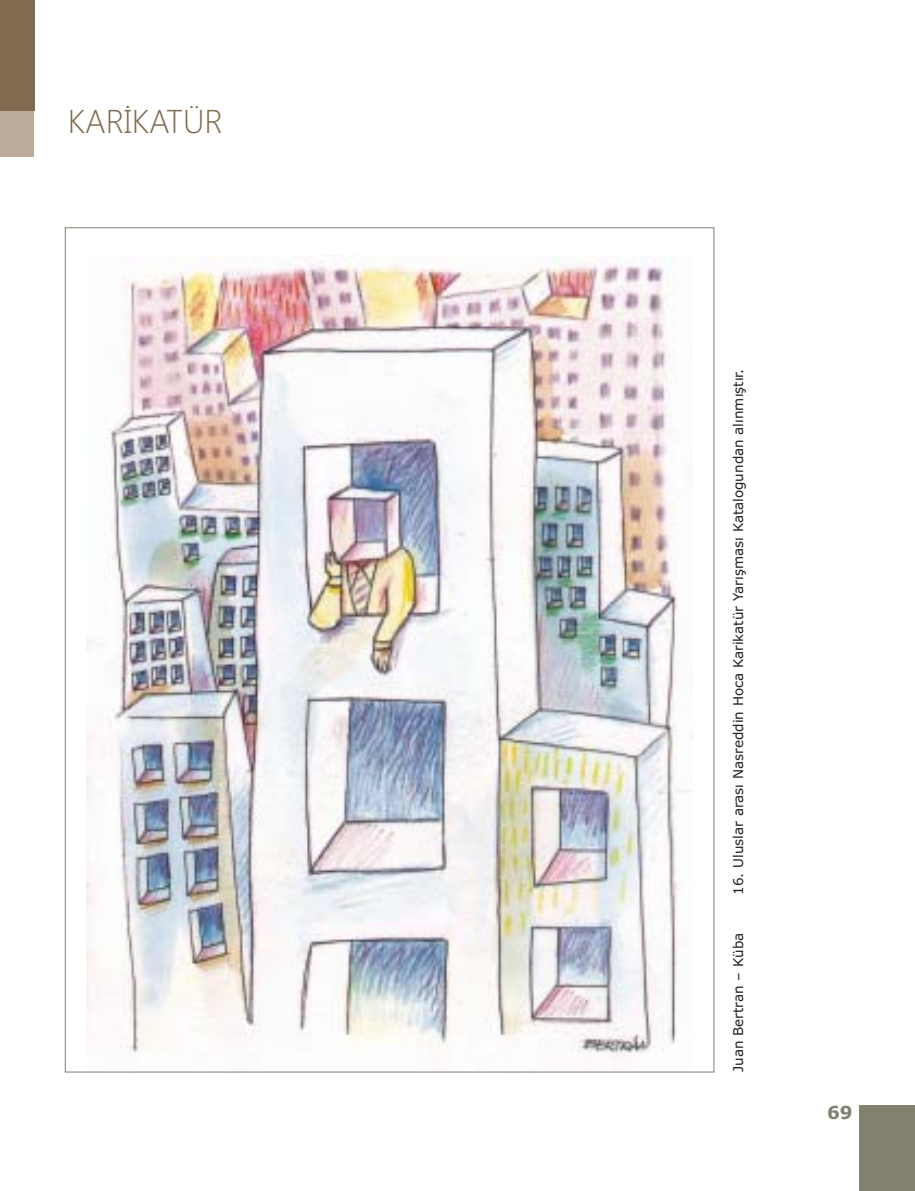
<style>
.page{position:relative;width:915px;height:1191px;background:#fff}
.page>*{position:absolute;margin:0;border:0;box-sizing:border-box;transform-origin:0 0}
.t1{font:300 33px "Segoe UI";color:#806a50}
.t2{font:700 18px "Verdana";color:#82806f}
.t3{font:13.5px "Verdana";color:#231f20}
</style>
<div class="page">
<img style="left:86px;top:255px;width:606px;height:818px">
<div style="left:0;top:21px;width:34px;height:135px;background:#bcab99"></div>
<div style="left:0;top:0;width:34px;height:111px;background:#806a50"></div>
<div style="left:859px;top:1105px;width:55px;height:85px;background:#82806f"></div>
<h1 class="t1" style="left:68px;top:110px;width:157px">KARÝKATÜR</h1>
<p class="t3" style="left:732px;top:894px;width:527px;rotate:-90deg">16. Uluslar arasý Nasreddin Hoca Karikatür Yarýþmasý Katalogundan alýnmýþtýr.</p>
<p class="t3" style="left:732px;top:1072px;width:141px;rotate:-90deg">Juan Bertran – Küba</p>
<h2 class="t2" style="left:826px;top:1105px;width:27px">69</h2>
</div>
